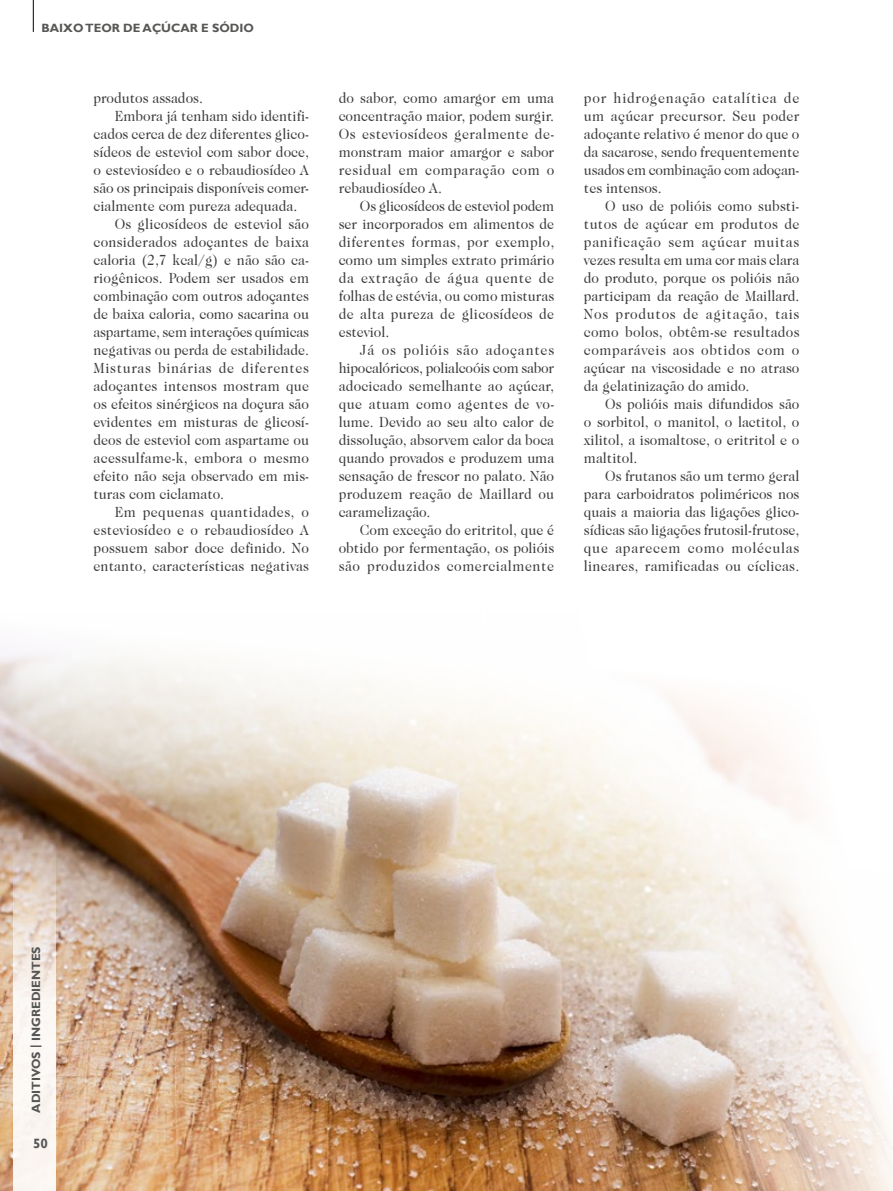
<style>
.page{position:relative;width:893px;height:1191px;background:#fff}
.page>*{position:absolute;margin:0;border:0;box-sizing:border-box;transform-origin:0 0}
.t1{font:15px/18px "Caslon 224 IT Cby BT";color:#3c3c3b;text-align:justify;scale:.93 1}
.t2{font:15px "Caslon 224 IT Cby BT";letter-spacing:.02em;color:#3c3c3b;scale:.93 1}
.t3{font:15px "Caslon 224 IT Cby BT";letter-spacing:.045em;color:#3c3c3b;scale:.93 1}
.t4{font:15px "Caslon 224 IT Cby BT";letter-spacing:.025em;color:#3c3c3b;scale:.93 1}
.t5{font:15px "Caslon 224 IT Cby BT";letter-spacing:.03em;color:#3c3c3b;scale:.93 1}
.t6{font:700 13.5px "Gill Sans";color:#575756}
.t7{font:700 12px "Gill Sans";color:#575756}
.s1{font-style:inherit}
</style>
<div class="page">
<img style="left:0;top:653px;width:893px;height:538px">
<svg style="left:14px;top:841px;width:42px;height:350px;fill:#f9f4f0"></svg>
<hr style="left:33px;top:0;width:1px;height:32px;background:#000">
<p class="t7" style="left:42px;top:21px;width:214px">BAIXO TEOR DE AÇÚCAR E SÓDIO</p>
<p class="t1" style="left:94px;top:89px;width:119px">produtos assados.</p>
<p class="t1" style="left:115px;top:107px;width:210px">Embora já tenham sido identifi-</p>
<p class="t1" style="left:94px;top:125px;width:233px">cados cerca de dez diferentes glico-</p>
<p class="t1" style="left:94px;top:143px;width:233px">sídeos de esteviol com sabor doce,</p>
<p class="t1" style="left:94px;top:161px;width:233px">o esteviosídeo e o rebaudiosídeo A</p>
<p class="t1" style="left:94px;top:179px;width:233px">são os principais disponíveis comer-</p>
<p class="t1" style="left:94px;top:197px;width:221px">cialmente com pureza adequada.</p>
<p class="t1" style="left:115px;top:215px;width:210px">Os glicosídeos de esteviol são</p>
<p class="t2" style="left:94px;top:233px;width:233px">considerados adoçantes de baixa</p>
<p class="t1" style="left:94px;top:251px;width:233px">caloria (2,7 kcal/g) e não são ca-</p>
<p class="t1" style="left:94px;top:269px;width:233px">riogênicos. Podem ser usados em</p>
<p class="t1" style="left:94px;top:287px;width:233px">combinação com outros adoçantes</p>
<p class="t1" style="left:94px;top:305px;width:233px">de baixa caloria, como sacarina ou</p>
<p class="t1" style="left:94px;top:323px;width:233px">aspartame, sem interações químicas</p>
<p class="t1" style="left:94px;top:341px;width:233px">negativas ou perda de estabilidade.</p>
<p class="t3" style="left:94px;top:359px;width:233px">Misturas binárias de diferentes</p>
<p class="t1" style="left:94px;top:377px;width:233px">adoçantes intensos mostram que</p>
<p class="t1" style="left:94px;top:395px;width:233px">os efeitos sinérgicos na doçura são</p>
<p class="t1" style="left:94px;top:413px;width:233px">evidentes em misturas de glicosí-</p>
<p class="t1" style="left:94px;top:431px;width:233px">deos de esteviol com aspartame ou</p>
<p class="t4" style="left:94px;top:449px;width:233px">acessulfame-k, embora o mesmo</p>
<p class="t1" style="left:94px;top:467px;width:233px">efeito não seja observado em mis-</p>
<p class="t1" style="left:94px;top:485px;width:142px">turas com ciclamato.</p>
<p class="t5" style="left:115px;top:503px;width:210px">Em pequenas quantidades, o</p>
<p class="t1" style="left:94px;top:521px;width:233px">esteviosídeo e o rebaudiosídeo A</p>
<p class="t1" style="left:94px;top:539px;width:233px">possuem sabor doce definido. No</p>
<p class="t1" style="left:94px;top:557px;width:233px">entanto, características negativas</p>
<p class="t1" style="left:339px;top:89px;width:233px">do sabor, como amargor em uma concentração maior, podem surgir.<br>Os esteviosídeos geralmente de&shy;monstram maior amargor e sabor residual em comparação com o rebaudiosídeo A.</p>
<p class="t1" style="left:339px;top:197px;width:233px;text-indent:21px">Os glicosídeos de esteviol podem ser incorporados em alimentos de diferentes formas, por exemplo, como um simples extrato primário da extração de água quente de folhas de estévia, ou como misturas de alta pureza de glicosídeos de esteviol.</p>
<p class="t1" style="left:339px;top:341px;width:233px;text-indent:21px">Já os polióis são adoçantes hipocalóricos, polialcoóis com sabor adocicado semelhante ao açúcar, que atuam como agentes de vo&shy;lume. Devido ao seu alto calor de dissolução, absorvem calor da boca quando provados e produzem uma sensação de frescor no palato. Não produzem reação de Maillard ou caramelização.</p>
<p class="t1" style="left:339px;top:521px;width:233px;text-indent:21px">Com exceção do eritritol, que é obtido por fermentação, os polióis são produzidos comercialmente</p>
<p class="t1" style="left:584px;top:89px;width:233px">por hidrogenação catalítica de um açúcar precursor. Seu poder adoçan te relativo é menor do que o da sacarose, sendo frequentemente usados em combinação com adoçan&shy;tes intensos.</p>
<p class="t1" style="left:584px;top:197px;width:233px;text-indent:21px">O uso de polióis como substi&shy;tutos de açúcar em produtos de panificação sem açúcar muitas vezes resulta em uma cor mais clara do produto, porque os polióis não participam da reação de Maillard.<br>Nos produtos de agitação, tais como bolos, obtêm-se resultados comparáveis aos obtidos com o açúcar na viscosidade e no atraso da gelatinização do amido.</p>
<p class="t1" style="left:584px;top:395px;width:233px;text-indent:21px">Os polióis mais difundidos são o sorbitol, o manitol, o lactitol, o xilitol, a isomaltose, o eritritol e o maltitol.</p>
<p class="t1" style="left:584px;top:467px;width:233px;text-indent:21px">Os frutanos são um termo geral para carboidratos poliméricos nos quais a maioria das ligações glico&shy;sídicas são ligações frutosil-frutose, que aparecem como moléculas lineares, ramificadas ou cíclicas.</p>
<p class="t7" style="left:29px;top:1112px;width:167px;rotate:-90deg">ADITIVOS <span class="s1">|</span> INGREDIENTES</p>
<p class="t6" style="left:33px;top:1135px;width:16px">50</p>
</div>
